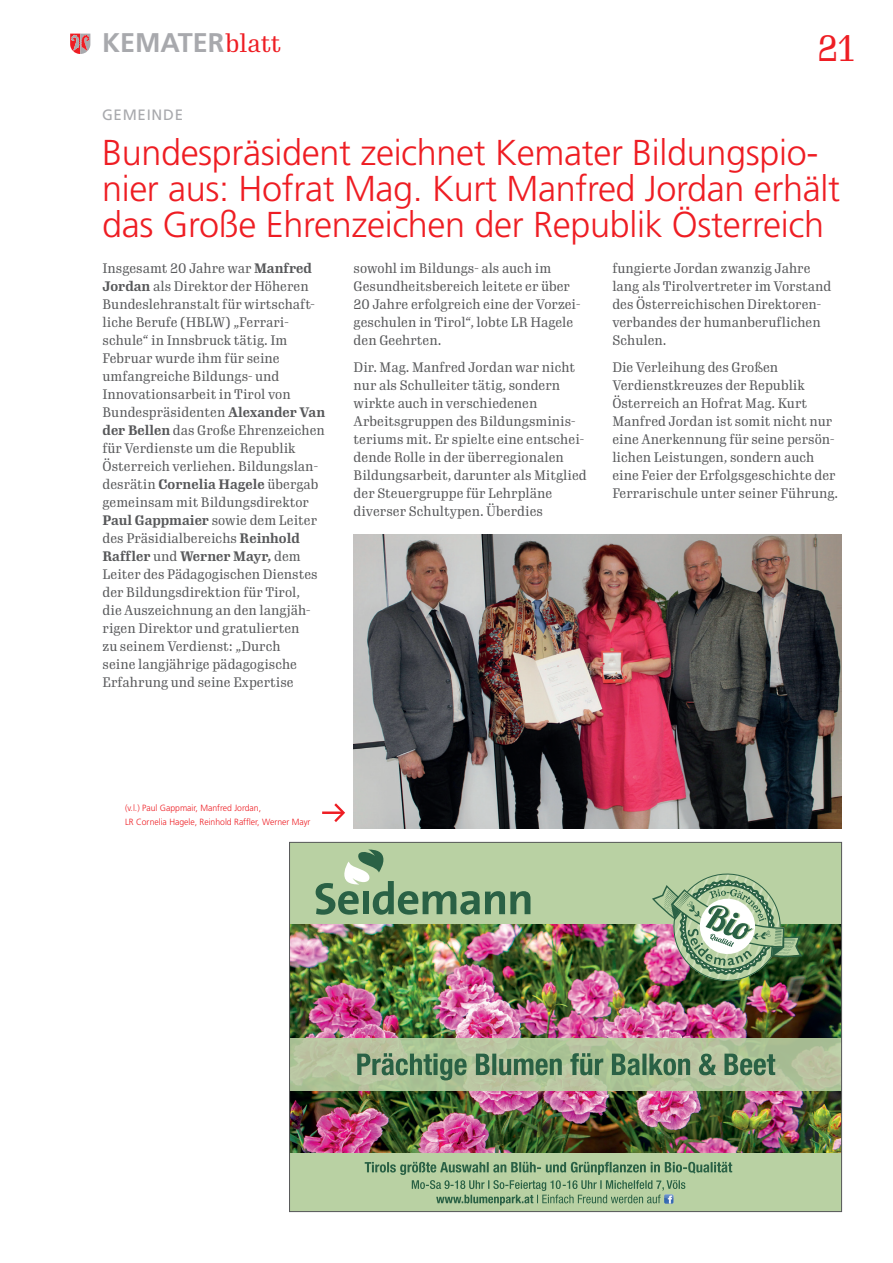
<style>
.page{position:relative;width:893px;height:1263px;background:#fff}
.page>*{position:absolute;margin:0;border:0;box-sizing:border-box;transform-origin:0 0}
.t1{font:300 36px/36px "Frutiger LT Std";letter-spacing:-.01em;color:#ee1d23}
.t2{font:36px "Gimlet Text Condensed";color:#ee1d23}
.t3{font:700 27px "Frutiger LT Std";color:#a8a9ad}
.t4{font:15px "Frutiger LT Std";letter-spacing:.05em;color:#a8a9ad}
.t5{font:13.5px/18px "Gimlet Text Condensed";color:#57585a}
.t6{font:300 9px/13.5px "Frutiger LT Std";color:#ee1d23;scale:.96 1}
.s1{font-family:"Gimlet Text Condensed";font-weight:400;font-size:24.75px;color:#ee1d23}
.s2{font-weight:700}
</style>
<div class="page">
<svg style="left:70px;top:34px;width:20px;height:20px"></svg>
<img style="left:354px;top:534px;width:488px;height:295px">
<svg style="left:322px;top:803px;width:23px;height:19px"></svg>
<img style="left:291px;top:924px;width:549px;height:229px">
<svg style="left:291px;top:1039px;width:549px;height:52px;background:#b4c39c"></svg>
<div style="left:290px;top:842px;width:552px;height:82px;background:#b9d1a3"></div>
<div style="left:290px;top:1153px;width:552px;height:58px;background:#b9d1a3"></div>
<svg style="left:365px;top:1162px;width:367px;height:43px"></svg>
<img style="left:652px;top:873px;width:150px;height:114px">
<svg style="left:357px;top:1053px;width:418px;height:27px;background:#819f7c"></svg>
<svg style="left:316px;top:849px;width:214px;height:66px"></svg>
<h2 class="t3" style="left:102px;top:27px;width:181px">KEMATER<span class="s1">blatt</span></h2>
<h1 class="t2" style="left:817px;top:23px;width:39px">21</h1>
<p class="t4" style="left:102px;top:106px;width:83px">GEMEINDE</p>
<h1 class="t1" style="left:102px;top:135px;width:739px">Bundespräsident zeichnet Kemater Bildungspio&shy;nier aus: Hofrat Mag. Kurt Manfred Jordan erhält das Große Ehrenzeichen der Republik Österreich</h1>
<p class="t5" style="left:354px;top:258px;width:228px">sowohl im Bildungs- als auch im<br>Gesundheitsbereich leitete er über<br>20 Jahre erfolgreich eine der Vorzei&shy;geschulen in Tirol“, lobte LR Hagele den Geehrten.</p>
<p class="t5" style="left:354px;top:357px;width:235px">Dir. Mag. Manfred Jordan war nicht nur als Schulleiter tätig, sondern wirkte auch in verschiedenen Arbeitsgruppen des Bildungsminis&shy;teriums mit. Er spielte eine entschei&shy;dende Rolle in der überregionalen Bildungsarbeit, darunter als Mitglied der Steuergruppe für Lehrpläne diverser Schultypen. Überdies</p>
<p class="t5" style="left:103px;top:258px;width:224px">Insgesamt 20 Jahre war <span class="s2">Manfred<br>Jordan</span> als Direktor der Höheren<br>Bundeslehranstalt für wirtschaft&shy;liche Berufe (HBLW) „Ferrari&shy;schule“ in Innsbruck tätig. Im<br>Februar wurde ihm für seine umfangreiche Bildungs- und<br>Innovationsarbeit in Tirol von<br>Bundespräsidenten <span class="s2">Alexander Van der Bellen</span> das Große Ehrenzeichen für Verdienste um die Republik<br>Österreich verliehen. Bildungslan&shy;desrätin <span class="s2">Cornelia Hagele</span> übergab gemeinsam mit Bildungsdirektor<br><span class="s2">Paul Gappmaier</span> sowie dem Leiter des Präsidialbereichs <span class="s2">Reinhold<br>Raffler</span> und <span class="s2">Werner Mayr,</span> dem<br>Leiter des Pädagogischen Dienstes der Bildungsdirektion für Tirol,<br>die Auszeichnung an den langjäh&shy;rigen Direktor und gratulierten<br>zu seinem Verdienst: „Durch<br>seine langjährige pädagogische<br>Erfahrung und seine Expertise</p>
<p class="t5" style="left:612px;top:258px;width:221px">fungierte Jordan zwanzig Jahre lang als Tirolvertreter im Vorstand des Österreichischen Direktoren&shy;verbandes der humanberuflichen<br>Schulen.</p>
<p class="t5" style="left:612px;top:357px;width:227px">Die Verleihung des Großen Verdienstkreuzes der Republik Österreich an Hofrat Mag. Kurt Manfred Jordan ist somit nicht nur eine Anerkennung für seine persön&shy;lichen Leistungen, sondern auch eine Feier der Erfolgsgeschichte der Ferrarischule unter seiner Führung.</p>
<p class="t6" style="left:125px;top:801px;width:195px">(v.l.) Paul Gappmair, Manfred Jordan,<br>LR Cornelia Hagele, Reinhold Raffler, Werner Mayr</p>
</div>
